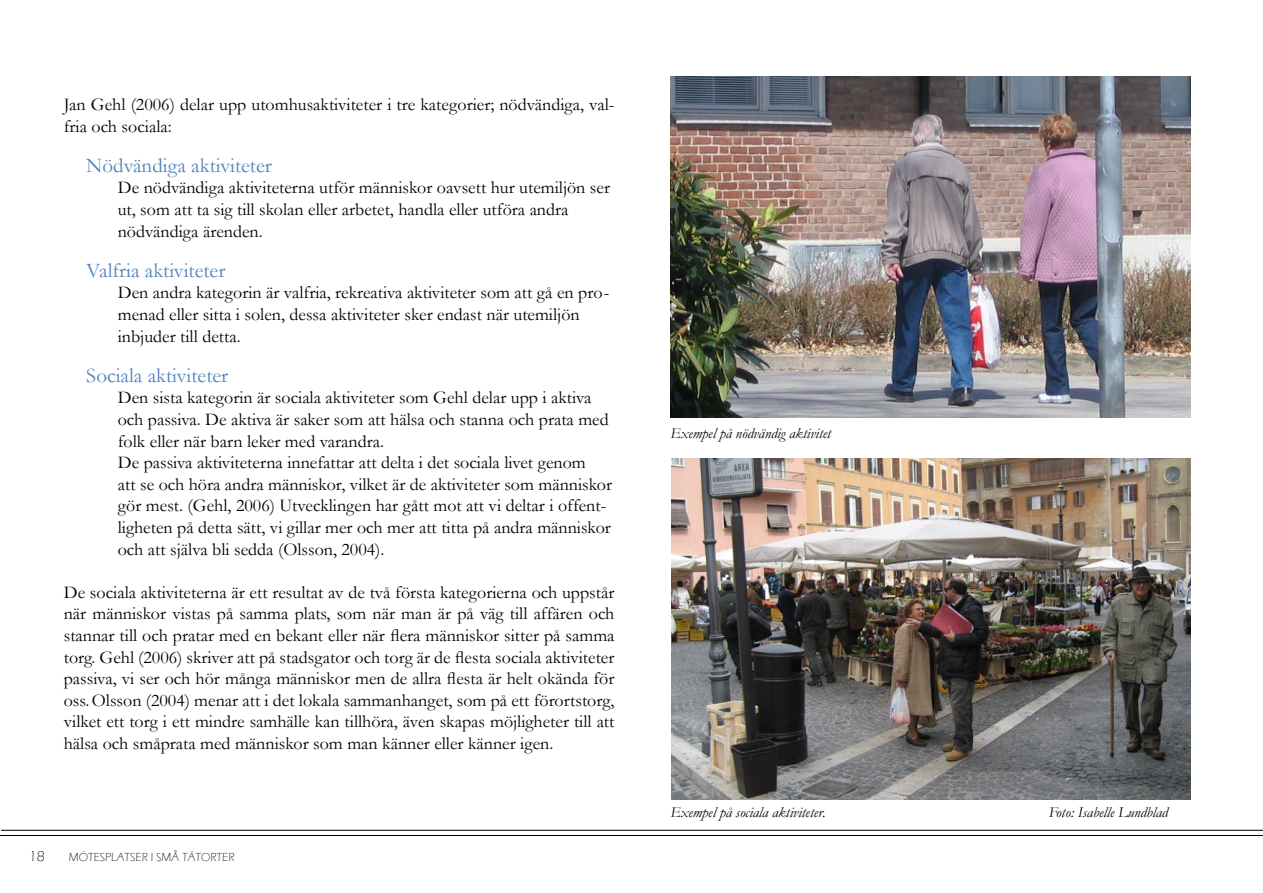
<style>
.page{position:relative;width:1263px;height:893px;background:#fff}
.page>*{position:absolute;margin:0;border:0;box-sizing:border-box;transform-origin:0 0}
.t1{font:21px "Garamond";color:#4f81bd}
.t2{font:18px/21.6px "Garamond";color:#000}
.t3{font:italic 15px "Garamond";color:#000}
.t4{font:300 15px "Eras ITC";color:#000}
.t5{font:300 12px "Eras ITC";color:#000}
</style>
<div class="page">
<img style="left:671px;top:77px;width:520px;height:341px">
<img style="left:672px;top:458px;width:518px;height:341px">
<hr style="left:0;top:835px;width:1263px;height:1px;background:#000">
<hr style="left:1px;top:830px;width:1262px;height:1px;background:#000">
<p class="t2" style="left:64px;top:93px;width:552px">Jan Gehl (2006) delar upp utomhusaktiviteter i tre kategorier; nödvändiga, val&shy;fria och sociala:</p>
<p class="t1" style="left:86px;top:151px;width:187px">Nödvändiga aktiviteter</p>
<p class="t2" style="left:118px;top:176px;width:494px">De nödvändiga aktiviteterna utför människor oavsett hur utemiljön ser ut, som att ta sig till skolan eller arbetet, handla eller utföra andra nödvändiga ärenden.</p>
<p class="t1" style="left:86px;top:256px;width:141px">Valfria aktiviteter</p>
<p class="t2" style="left:118px;top:281px;width:493px">Den andra kategorin är valfria, rekreativa aktiviteter som att gå en pro&shy;menad eller sitta i solen, dessa aktiviteter sker endast när utemiljön inbjuder till detta.</p>
<p class="t1" style="left:86px;top:361px;width:143px">Sociala aktiviteter</p>
<p class="t2" style="left:118px;top:386px;width:496px">Den sista kategorin är sociala aktiviteter som Gehl delar upp i aktiva och passiva. De aktiva är saker som att hälsa och stanna och prata med folk eller när barn leker med varandra.<br>De passiva aktiviteterna innefattar att delta i det sociala livet genom<br>att se och höra andra människor, vilket är de aktiviteter som människor gör mest. (Gehl, 2006) Utvecklingen har gått mot att vi deltar i offent&shy;ligheten på detta sätt, vi gillar mer och mer att titta på andra människor och att själva bli sedda (Olsson, 2004).</p>
<p class="t2" style="left:64px;top:581px;width:552px;text-align:justify">De sociala aktiviteterna är ett resultat av de två första kategorierna och uppstår när människor vistas på samma plats, som när man är på väg till affären och stannar till och pratar med en bekant eller när flera människor sitter på samma torg. Gehl (2006) skriver att på stadsgator och torg är de flesta sociala aktiviteter passiva, vi ser och hör många människor men de allra flesta är helt okända för oss.Olsson (2004) menar att i det lokala sammanhanget, som på ett förortstorg, vilket ett torg i ett mindre samhälle kan tillhöra, även skapas möjligheter till att hälsa och småprata med människor som man känner eller känner igen.</p>
<p class="t4" style="left:29px;top:847px;width:16px">18</p>
<p class="t5" style="left:69px;top:850px;width:18px">MÖTESPLATSER</p>
<p class="t5" style="left:151px;top:850px;width:58px">i SMÅ tätORTER</p>
<p class="t3" style="left:671px;top:423px;width:162px">Exempel på nödvändig aktivitet</p>
<p class="t3" style="left:671px;top:802px;width:157px">Exempel på sociala aktiviteter.</p>
<p class="t3" style="left:1049px;top:802px;width:121px">Foto: Isabelle Lundblad</p>
</div>
